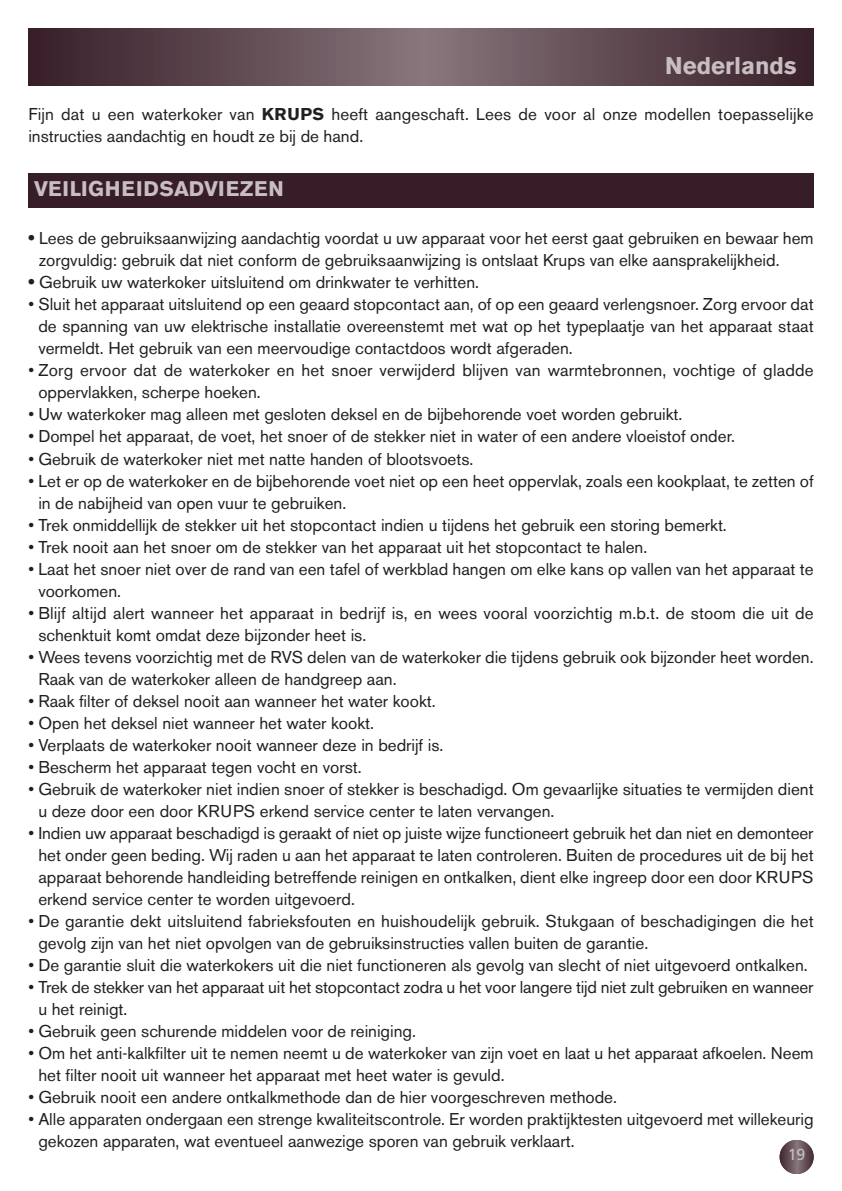
<style>
.page{position:relative;width:842px;height:1191px;background:#fff}
.page>*{position:absolute;margin:0;border:0;box-sizing:border-box;transform-origin:0 0}
.t1{font:700 24px "Akzidenz Grotesk BE";color:#c8bec2}
.t2{font:700 21px "Akzidenz Grotesk BE";letter-spacing:.04em;color:#c8bec2}
.t3{font:17px/22px "Akzidenz Grotesk BE";color:#231f20}
.t4{font:16px "Frutiger";color:#c8bec2}
.s1{font-weight:700}
.s2{font-weight:700;font-size:18px}
</style>
<div class="page">
<svg style="left:780px;top:1140px;width:34px;height:34px"></svg>
<svg style="left:28px;top:28px;width:786px;height:57px;background:#5f4951"></svg>
<div style="left:28px;top:174px;width:786px;height:34px;background:#371d28"></div>
<h1 class="t1" style="left:665px;top:56px;width:133px">Nederlands</h1>
<p class="t3" style="left:28px;top:105px;width:787px">Fijn dat u een waterkoker van <span class="s1">KRUPS</span> heeft aangeschaft. Lees de voor al onze modellen toepasselijke instructies aandachtig en houdt ze bij de hand.</p>
<p class="t2" style="left:34px;top:181px;width:251px">VEILIGHEIDSADVIEZEN</p>
<p class="t3" style="left:39px;top:229px;width:776px;text-indent:-11px"><span class="s2">•</span> Lees de gebruiksaanwijzing aandachtig voordat u uw apparaat voor het eerst gaat gebruiken en bewaar hem zorgvuldig: gebruik dat niet conform de gebruiksaanwijzing is ontslaat Krups van elke aansprakelijkheid.</p>
<p class="t3" style="left:28px;top:273px;width:452px"><span class="s2">•</span> Gebruik uw waterkoker uitsluitend om drinkwater te verhitten.</p>
<p class="t3" style="left:38px;top:295px;width:777px;text-align:justify;text-indent:-10px">• Sluit het apparaat uitsluitend op een geaard stopcontact aan, of op een geaard verlengsnoer. Zorg ervoor dat de spanning van uw elektrische installatie overeenstemt met wat op het typeplaatje van het apparaat staat vermeldt. Het gebruik van een meervoudige contactdoos wordt afgeraden.</p>
<p class="t3" style="left:38px;top:361px;width:777px;text-indent:-10px">• Zorg ervoor dat de waterkoker en het snoer verwijderd blijven van warmtebronnen, vochtige of gladde oppervlakken, scherpe hoeken.</p>
<p class="t3" style="left:28px;top:405px;width:655px">• Uw waterkoker mag alleen met gesloten deksel en de bijbehorende voet worden gebruikt.</p>
<p class="t3" style="left:28px;top:427px;width:708px">• Dompel het apparaat, de voet, het snoer of de stekker niet in water of een andere vloeistof onder.</p>
<p class="t3" style="left:28px;top:449px;width:447px">• Gebruik de waterkoker niet met natte handen of blootsvoets.</p>
<p class="t3" style="left:38px;top:471px;width:777px;text-indent:-10px">• Let er op de waterkoker en de bijbehorende voet niet op een heet oppervlak, zoals een kookplaat, te zetten of in de nabijheid van open vuur te gebruiken.</p>
<p class="t3" style="left:28px;top:515px;width:700px">• Trek onmiddellijk de stekker uit het stopcontact indien u tijdens het gebruik een storing bemerkt.</p>
<p class="t3" style="left:28px;top:537px;width:620px">• Trek nooit aan het snoer om de stekker van het apparaat uit het stopcontact te halen.</p>
<p class="t3" style="left:38px;top:559px;width:777px;text-indent:-10px">• Laat het snoer niet over de rand van een tafel of werkblad hangen om elke kans op vallen van het apparaat te voorkomen.</p>
<p class="t3" style="left:38px;top:603px;width:777px;text-indent:-10px">• Blijf altijd alert wanneer het apparaat in bedrijf is, en wees vooral voorzichtig m.b.t. de stoom die uit de schenktuit komt omdat deze bijzonder heet is.</p>
<p class="t3" style="left:38px;top:647px;width:777px;text-indent:-10px">• Wees tevens voorzichtig met de RVS delen van de waterkoker die tijdens gebruik ook bijzonder heet worden.<br>Raak van de waterkoker alleen de handgreep aan.</p>
<p class="t3" style="left:28px;top:691px;width:409px">• Raak filter of deksel nooit aan wanneer het water kookt.</p>
<p class="t3" style="left:28px;top:713px;width:347px">• Open het deksel niet wanneer het water kookt.</p>
<p class="t3" style="left:28px;top:735px;width:416px">• Verplaats de waterkoker nooit wanneer deze in bedrijf is.</p>
<p class="t3" style="left:28px;top:757px;width:335px">• Bescherm het apparaat tegen vocht en vorst.</p>
<p class="t3" style="left:38px;top:779px;width:777px;text-indent:-10px">• Gebruik de waterkoker niet indien snoer of stekker is beschadigd. Om gevaarlijke situaties te vermijden dient u deze door een door KRUPS erkend service center te laten vervangen.</p>
<p class="t3" style="left:38px;top:823px;width:777px;text-align:justify;text-indent:-10px">• Indien uw apparaat beschadigd is geraakt of niet op juiste wijze functioneert gebruik het dan niet en demonteer het onder geen beding. Wij raden u aan het apparaat te laten controleren. Buiten de procedures uit de bij het apparaat behorende handleiding betreffende reinigen en ontkalken, dient elke ingreep door een door KRUPS erkend service center te worden uitgevoerd.</p>
<p class="t3" style="left:38px;top:911px;width:777px;text-indent:-10px">• De garantie dekt uitsluitend fabrieksfouten en huishoudelijk gebruik. Stukgaan of beschadigingen die het gevolg zijn van het niet opvolgen van de gebruiksinstructies vallen buiten de garantie.</p>
<p class="t3" style="left:28px;top:955px;width:781px">• De garantie sluit die waterkokers uit die niet functioneren als gevolg van slecht of niet uitgevoerd ontkalken.</p>
<p class="t3" style="left:38px;top:977px;width:777px;text-indent:-10px">• Trek de stekker van het apparaat uit het stopcontact zodra u het voor langere tijd niet zult gebruiken en wanneer u het reinigt.</p>
<p class="t3" style="left:28px;top:1021px;width:389px">• Gebruik geen schurende middelen voor de reiniging.</p>
<p class="t3" style="left:38px;top:1043px;width:777px;text-indent:-10px">• Om het anti-kalkfilter uit te nemen neemt u de waterkoker van zijn voet en laat u het apparaat afkoelen. Neem het filter nooit uit wanneer het apparaat met heet water is gevuld.</p>
<p class="t3" style="left:28px;top:1087px;width:590px">• Gebruik nooit een andere ontkalkmethode dan de hier voorgeschreven methode.</p>
<p class="t3" style="left:38px;top:1109px;width:777px;text-indent:-10px">• Alle apparaten ondergaan een strenge kwaliteitscontrole. Er worden praktijktesten uitgevoerd met willekeurig gekozen apparaten, wat eventueel aanwezige sporen van gebruik verklaart.</p>
<p class="t4" style="left:788px;top:1147px;width:19px">19</p>
</div>
